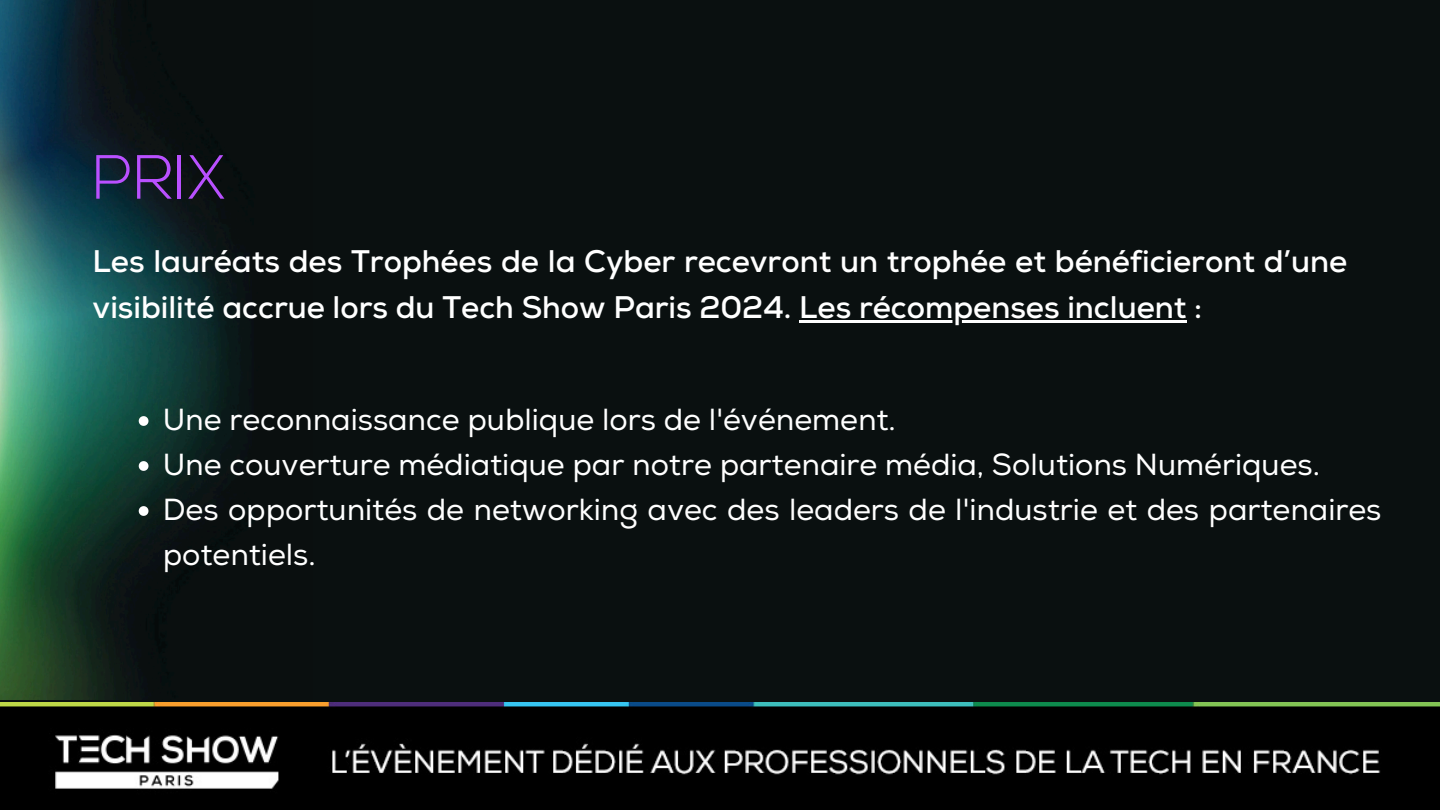
<style>
.page{position:relative;width:1440px;height:810px;background:#0a1010}
.page>*{position:absolute;margin:0;border:0;box-sizing:border-box;transform-origin:0 0}
.t1{font:300 62.3px "Nexa";color:#b950ff}
.t2{font:700 31.2px/46.5px "Nexa";color:#fff}
.t3{font:30.4px/45px "Nexa";color:#fff}
</style>
<div class="page">
<img style="left:0;top:0;width:231px;height:700px">
<img style="left:0;top:702px;width:1440px;height:108px">
<svg style="left:139px;top:416px;width:9px;height:10px"></svg>
<svg style="left:139px;top:461px;width:9px;height:10px"></svg>
<svg style="left:139px;top:506px;width:9px;height:10px"></svg>
<hr style="left:799px;top:320px;width:388px;height:3px;background:#fff">
<h2 class="t1" style="left:92px;top:152px;width:136px">PRIX</h2>
<p class="t2" style="left:93px;top:239px;width:1256px">Les lauréats des Trophées de la Cyber recevront un trophée et bénéficieront d’une visibilité accrue lors du Tech Show Paris 2024. Les récompenses incluent :</p>
<p class="t3" style="left:163px;top:398px;width:735px">Une reconnaissance publique lors de l'événement.</p>
<p class="t3" style="left:163px;top:443px;width:1159px">Une couverture médiatique par notre partenaire média, Solutions Numériques.</p>
<p class="t3" style="left:163px;top:488px;width:1220px">Des opportunités de networking avec des leaders de l'industrie et des partenaires potentiels.</p>
</div>
